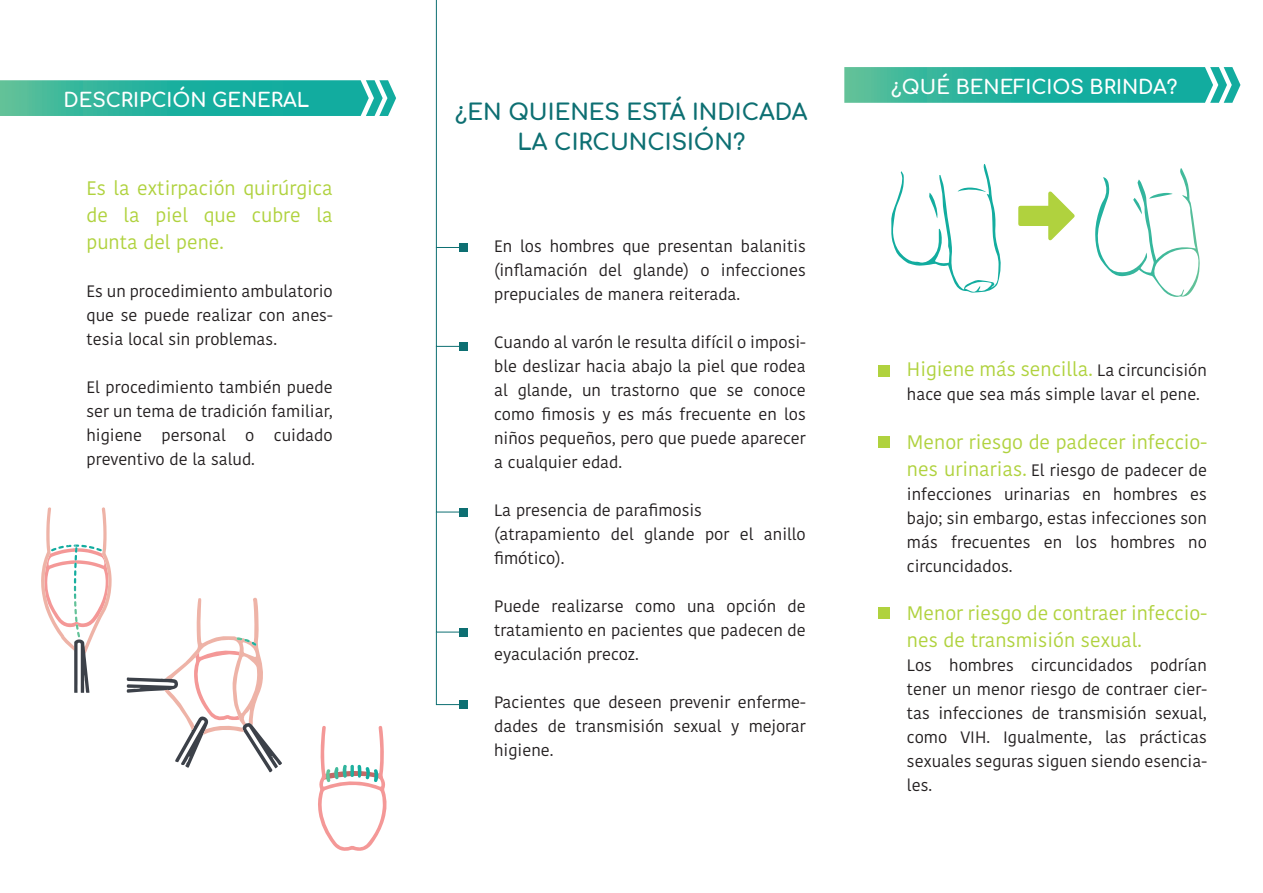
<style>
.page{position:relative;width:1263px;height:893px;background:#fff}
.page>*{position:absolute;margin:0;border:0;box-sizing:border-box;transform-origin:0 0}
.t1{font:700 22.35px/29.5px "Comfortaa";color:#0d6f72;text-align:center}
.t2{font:19.5px/27px "Kohinoor Bangla";color:#b0d23e}
.t3{font:700 19.5px "Comfortaa";color:#fff}
.t4{font:16.5px/24px "Kohinoor Bangla";color:#231f20;text-align:justify}
.s1{font-size:16.5px;color:#231f20}
.s2{font-size:19.5px;color:#b0d23e}
</style>
<div class="page">
<svg style="left:0;top:80px;width:396px;height:36px;background:#2eb4a1"></svg>
<svg style="left:844px;top:67px;width:396px;height:36px;background:#2eb4a1"></svg>
<div style="left:459px;top:243px;width:9px;height:9px;background:#0d6f72"></div>
<div style="left:459px;top:342px;width:9px;height:9px;background:#0d6f72"></div>
<div style="left:459px;top:508px;width:9px;height:8px;background:#0d6f72"></div>
<div style="left:459px;top:628px;width:9px;height:8px;background:#0d6f72"></div>
<svg style="left:436px;top:0;width:30px;height:705px"></svg>
<div style="left:459px;top:700px;width:9px;height:9px;background:#0d6f72"></div>
<svg style="left:41px;top:507px;width:71px;height:186px"></svg>
<svg style="left:127px;top:597px;width:155px;height:176px"></svg>
<svg style="left:318px;top:726px;width:69px;height:125px"></svg>
<svg style="left:891px;top:164px;width:110px;height:129px"></svg>
<svg style="left:1095px;top:168px;width:105px;height:129px"></svg>
<svg style="left:1018px;top:191px;width:57px;height:50px"></svg>
<div style="left:878px;top:366px;width:11px;height:11px;background:#b0d23e"></div>
<div style="left:878px;top:436px;width:11px;height:11px;background:#b0d23e"></div>
<div style="left:878px;top:607px;width:11px;height:11px;background:#b0d23e"></div>
<p class="t3" style="left:63px;top:82px;width:248px">DESCRIPCIÓN GENERAL</p>
<p class="t2" style="left:86px;top:174px;width:248px;text-align:justify">Es la extirpación quirúrgica de la piel que cubre la punta del pene.</p>
<p class="t4" style="left:86px;top:279px;width:248px">Es un procedimiento ambulatorio que se puede realizar con anes&shy;tesia local sin problemas.</p>
<p class="t4" style="left:86px;top:375px;width:248px">El procedimiento también puede ser un tema de tradición familiar, higiene personal o cuidado preventivo de la salud.</p>
<h1 class="t1" style="left:455px;top:94px;width:354px">¿EN QUIENES ESTÁ INDICADA<br>LA CIRCUNCISIÓN?</h1>
<p class="t4" style="left:494px;top:234px;width:313px">En los hombres que presentan balanitis (inflamación del glande) o infecciones prepuciales de manera reiterada.</p>
<p class="t4" style="left:494px;top:330px;width:313px">Cuando al varón le resulta difícil o imposi&shy;ble deslizar hacia abajo la piel que rodea al glande, un trastorno que se conoce como fimosis y es más frecuente en los niños pequeños, pero que puede aparecer a cualquier edad.</p>
<p class="t4" style="left:494px;top:498px;width:313px;text-align:left">La presencia de parafimosis (atrapamiento del glande por el anillo fimótico).</p>
<p class="t4" style="left:494px;top:594px;width:313px">Puede realizarse como una opción de tratamiento en pacientes que padecen de eyaculación precoz.</p>
<p class="t4" style="left:494px;top:690px;width:313px">Pacientes que deseen prevenir enferme&shy;dades de transmisión sexual y mejorar higiene.</p>
<p class="t3" style="left:891px;top:69px;width:288px">¿QUÉ BENEFICIOS BRINDA?</p>
<p class="t2" style="left:907px;top:355px;width:301px">Higiene más sencilla. <span class="s1">La circuncisión</span></p>
<p class="t4" style="left:907px;top:382px;width:294px">hace que sea más simple lavar el pene.</p>
<p class="t2" style="left:907px;top:428px;width:302px">Menor riesgo de padecer infeccio-</p>
<p class="t4" style="left:907px;top:457px;width:302px"><span class="s2">nes urinarias.</span> El riesgo de padecer de infecciones urinarias en hombres es bajo; sin embargo, estas infecciones son más frecuentes en los hombres no circuncidados.</p>
<p class="t2" style="left:907px;top:599px;width:301px">Menor riesgo de contraer infeccio&shy;nes de transmisión sexual.</p>
<p class="t4" style="left:907px;top:653px;width:302px">Los hombres circuncidados podrían tener un menor riesgo de contraer cier&shy;tas infecciones de transmisión sexual, como VIH. Igualmente, las prácticas sexuales seguras siguen siendo esencia&shy;les.</p>
</div>
